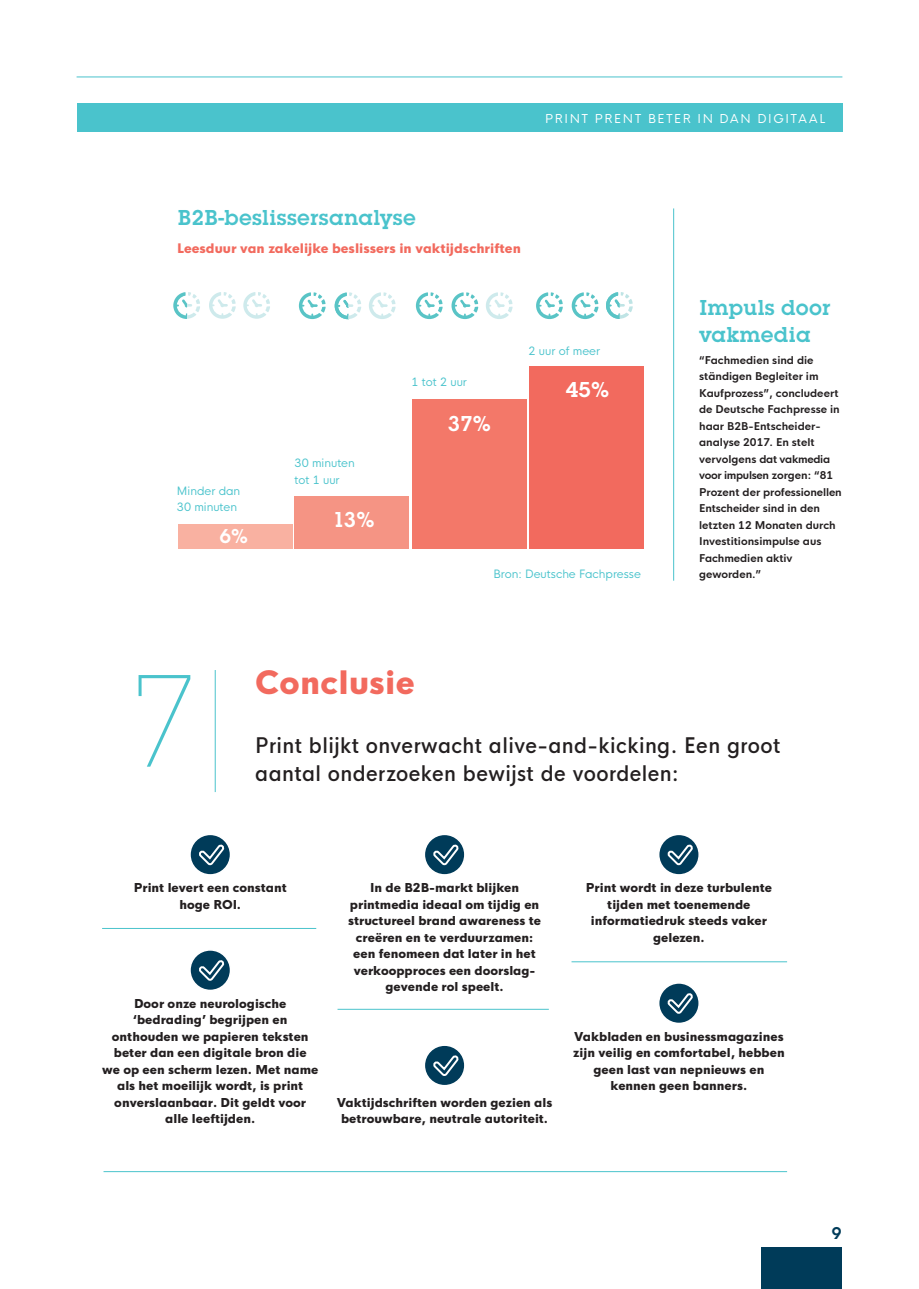
<style>
.page{position:relative;width:919px;height:1289px;background:#fff}
.page>*{position:absolute;margin:0;border:0;box-sizing:border-box;transform-origin:0 0}
.t1{font:200 137.25px "Lubalin Graph EF";color:#4ac3cc}
.t2{font:800 31.5px "HK Nova";letter-spacing:.01em;color:#f26a5e}
.t3{font:600 22.5px/27px "Lubalin Graph EF";letter-spacing:.01em;color:#4ac3cc}
.t4{font:600 22.5px "Lubalin Graph EF";color:#fff}
.t5{font:500 condensed 21px/28.5px "HK Nova";letter-spacing:.02em;color:#231f20}
.t6{font:600 20.85px "Lubalin Graph EF";color:#fff}
.t7{font:600 16.5px "Lubalin Graph";color:#003b59}
.t8{font:800 12.9px "HK Nova";color:#f26a5e}
.t9{font:800 12px/16.5px "HK Nova";color:#231f20;text-align:center}
.t10{font:12px "HK Nova";letter-spacing:.13em;color:#fff}
.t11{font:11.25px/16.5px "HK Nova";color:#4ac3cc}
.t12{font:700 10.5px/16.5px "HK Nova";color:#231f20}
</style>
<div class="page">
<div style="left:761px;top:1247px;width:81px;height:41px;background:#003b59"></div>
<div style="left:77px;top:103px;width:765px;height:29px;background:#4ac3cc"></div>
<hr style="left:77px;top:77px;width:765px;height:1px;background:#4ac3cc">
<div style="left:295px;top:496px;width:114px;height:53px;background:#f59484"></div>
<div style="left:412px;top:399px;width:114px;height:149px;background:#f37869"></div>
<div style="left:529px;top:367px;width:114px;height:182px;background:#f26a5e"></div>
<div style="left:178px;top:524px;width:114px;height:25px;background:#f9b1a1"></div>
<hr style="left:673px;top:208px;width:1px;height:372px;background:#4ac3cc">
<div style="left:190px;top:834px;width:40px;height:40px;background:#003b59;border-radius:50%"></div>
<svg style="left:199px;top:842px;width:27px;height:24px"></svg>
<div style="left:189px;top:833px;width:42px;height:42px;border:2px solid #fff;border-radius:50%"></div>
<svg style="left:190px;top:949px;width:40px;height:41px"></svg>
<svg style="left:197px;top:958px;width:29px;height:24px"></svg>
<div style="left:189px;top:949px;width:42px;height:42px;border:2px solid #fff;border-radius:50%"></div>
<svg style="left:424px;top:834px;width:41px;height:40px"></svg>
<svg style="left:431px;top:842px;width:29px;height:24px"></svg>
<div style="left:423px;top:833px;width:42px;height:42px;border:2px solid #fff;border-radius:50%"></div>
<svg style="left:424px;top:1045px;width:41px;height:40px"></svg>
<svg style="left:431px;top:1053px;width:29px;height:24px"></svg>
<div style="left:423px;top:1044px;width:42px;height:42px;border:2px solid #fff;border-radius:50%"></div>
<svg style="left:658px;top:834px;width:41px;height:40px"></svg>
<svg style="left:665px;top:842px;width:29px;height:24px"></svg>
<div style="left:657px;top:833px;width:43px;height:42px;border:2px solid #fff;border-radius:50%"></div>
<svg style="left:658px;top:982px;width:41px;height:41px"></svg>
<svg style="left:665px;top:991px;width:29px;height:24px"></svg>
<div style="left:657px;top:982px;width:43px;height:42px;border:2px solid #fff;border-radius:50%"></div>
<hr style="left:215px;top:670px;width:1px;height:122px;background:#4ac3cc">
<hr style="left:102px;top:928px;width:214px;height:1px;background:#4ac3cc">
<hr style="left:337px;top:1008px;width:212px;height:1px;background:#4ac3cc">
<hr style="left:103px;top:1171px;width:684px;height:1px;background:#4ac3cc">
<hr style="left:571px;top:961px;width:216px;height:1px;background:#4ac3cc">
<svg style="left:173px;top:292px;width:27px;height:27px"></svg>
<svg style="left:209px;top:292px;width:27px;height:27px"></svg>
<svg style="left:243px;top:292px;width:27px;height:27px"></svg>
<svg style="left:299px;top:292px;width:26px;height:27px"></svg>
<svg style="left:334px;top:292px;width:27px;height:27px"></svg>
<svg style="left:369px;top:292px;width:26px;height:27px"></svg>
<svg style="left:416px;top:292px;width:26px;height:27px"></svg>
<svg style="left:451px;top:292px;width:27px;height:27px"></svg>
<svg style="left:486px;top:292px;width:26px;height:27px"></svg>
<svg style="left:536px;top:292px;width:26px;height:27px"></svg>
<svg style="left:571px;top:292px;width:27px;height:27px"></svg>
<svg style="left:606px;top:292px;width:26px;height:27px"></svg>
<p class="t10" style="left:545px;top:108px;width:282px">PRINT PRENT BETER IN DAN DIGITAAL</p>
<h3 class="t3" style="left:178px;top:204px;width:239px">B2B-beslissersanalyse</h3>
<p class="t8" style="left:177px;top:237px;width:345px">Leesduur van zakelijke beslissers in vaktijdschriften</p>
<h3 class="t3" style="left:699px;top:293px;width:133px">Impuls door vakmedia</h3>
<p class="t11" style="left:177px;top:481px;width:65px">Minder dan<br>30 minuten</p>
<h3 class="t6" style="left:219px;top:523px;width:30px">6%</h3>
<p class="t11" style="left:294px;top:454px;width:62px">30 minuten tot 1 uur</p>
<h3 class="t4" style="left:332px;top:505px;width:43px">13%</h3>
<p class="t11" style="left:411px;top:372px;width:57px">1 tot 2 uur</p>
<h3 class="t4" style="left:447px;top:410px;width:45px">37%</h3>
<p class="t11" style="left:528px;top:341px;width:73px">2 uur of meer</p>
<h3 class="t4" style="left:565px;top:376px;width:45px">45%</h3>
<p class="t11" style="left:493px;top:565px;width:149px">Bron: Deutsche Fachpresse</p>
<p class="t12" style="left:699px;top:351px;width:144px">“Fachmedien sind die ständigen Begleiter im<br>Kaufprozess”, concludeert de Deutsche Fachpresse in haar B2B-Entscheider&shy;analyse 2017. En stelt vervolgens dat vakmedia voor impulsen zorgen: “81<br>Prozent der professionellen<br>Entscheider sind in den letzten 12 Monaten durch<br>Investi tionsimpulse aus<br>Fach medien aktiv geworden.”</p>
<h1 class="t1" style="left:125px;top:646px;width:75px">7</h1>
<h2 class="t2" style="left:255px;top:654px;width:161px">Conclusie</h2>
<h3 class="t5" style="left:255px;top:728px;width:526px">Print blijkt onverwacht alive-and-kicking. Een groot aantal onderzoeken bewijst de voordelen:</h3>
<p class="t9" style="left:134px;top:878px;width:154px">Print levert een constant hoge ROI.</p>
<p class="t9" style="left:102px;top:993px;width:218px">Door onze neurologische ‘bedrading’ begrijpen en onthouden we papieren teksten beter dan een digitale bron die<br>we op een scherm lezen. Met name als het moeilijk wordt, is print onverslaanbaar. Dit geldt voor alle leeftijden.</p>
<p class="t9" style="left:348px;top:878px;width:194px">In de B2B-markt blijken printmedia ideaal om tijdig en structureel brand awareness te creëren en te verduurzamen: een fenomeen dat later in het verkoopproces een doorslag&shy;gevende rol speelt.</p>
<p class="t9" style="left:337px;top:1092px;width:217px">Vaktijdschriften worden gezien als betrouwbare, neutrale autoriteit.</p>
<p class="t9" style="left:586px;top:878px;width:188px">Print wordt in deze turbulente tijden met toenemende informatie druk steeds vaker gelezen.</p>
<p class="t9" style="left:573px;top:1026px;width:213px">Vakbladen en businessmagazines zijn veilig en comfortabel, hebben geen last van nepnieuws en kennen geen banners.</p>
<h3 class="t7" style="left:831px;top:1221px;width:11px">9</h3>
</div>
